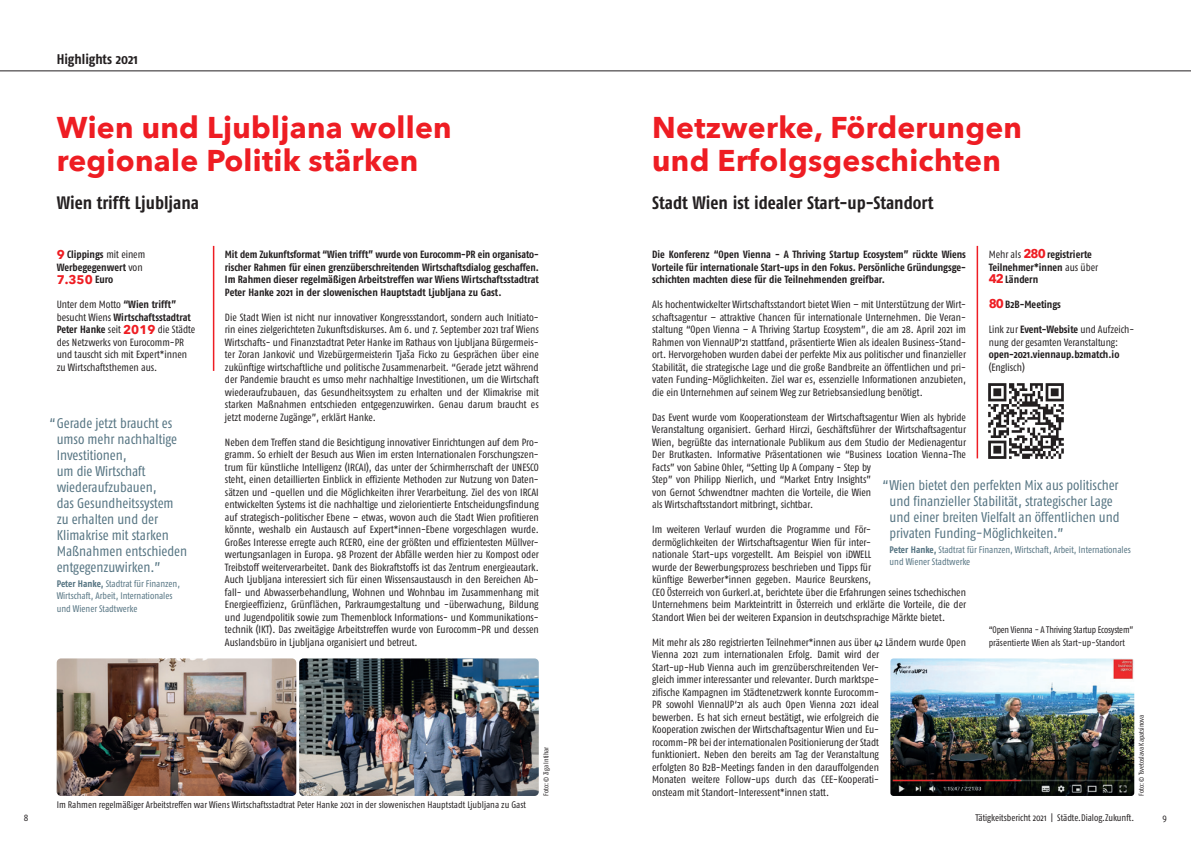
<style>
.page{position:relative;width:1191px;height:842px;background:#fff}
.page>*{position:absolute;margin:0;border:0;box-sizing:border-box;transform-origin:0 0}
.t1{font:700 30px/33px "Avenir Next";letter-spacing:.01em;color:#ee1d23}
.t2{font:700 18px "Fago Co";color:#231f20}
.t3{font:14px/16px "Fago Co";color:#557482}
.t4{font:700 14px "Fago Co";color:#231f20}
.t5{font:700 12.5px "Avenir Next";color:#ee1d23}
.t6{font:10.5px/12.5px "Fago Co";color:#231f20}
.t7{font:700 10.5px/12.5px "Fago Co";color:#231f20;text-align:justify}
.t8{font:9.5px/12.5px "Fago Co";color:#557482}
.t9{font:9.5px "Fago Co";color:#231f20}
.t10{font:9.5px/12.5px "Fago Co";color:#231f20;scale:.96 1}
.t11{font:8px "Fago Co";color:#231f20}
.t12{font:7px "Fago Co";letter-spacing:-.005em;color:#231f20}
.s1{font-family:"Avenir Next";font-size:12.5px;color:#ee1d23}
.s2{font-weight:400}
.s3{font-family:"Fago Co";font-size:10.5px;color:#231f20}
.s4{font-weight:700}
.s5{font-family:"Avenir Next";font-weight:700;font-size:12.5px;color:#ee1d23}
</style>
<div class="page">
<img style="left:57px;top:658px;width:239px;height:138px">
<img style="left:299px;top:658px;width:240px;height:138px">
<hr style="left:0;top:71px;width:1191px;height:1px;background:#231f20">
<hr style="left:213px;top:246px;width:1px;height:125px;background:#ee1d23">
<img style="left:890px;top:658px;width:244px;height:138px">
<hr style="left:976px;top:246px;width:2px;height:212px;background:#ee1d23">
<img style="left:988px;top:383px;width:75px;height:75px">
<h3 class="t4" style="left:57px;top:51px;width:83px">Highlights 2021</h3>
<h1 class="t1" style="left:57px;top:111px;width:396px">Wien und Ljubljana wollen regionale Politik stärken</h1>
<h2 class="t2" style="left:57px;top:192px;width:144px">Wien trifft Ljubljana</h2>
<p class="t7" style="left:225px;top:248px;width:315px">Mit dem Zukunftsformat “Wien trifft” wurde von Eurocomm-PR ein organisato&shy;rischer Rahmen für einen grenzüberschreitenden Wirtschaftsdialog geschaffen.<br>Im Rahmen dieser regelmäßigen Arbeitstreffen war Wiens Wirtschaftsstadtrat Peter Hanke 2021 in der slowenischen Hauptstadt Ljubljana zu Gast.</p>
<p class="t6" style="left:225px;top:311px;width:315px;text-align:justify">Die Stadt Wien ist nicht nur innovativer Kongressstandort, sondern auch Initiato&shy;rin eines zielgerichteten Zukunftsdiskurses. Am 6. und 7. September 2021 traf Wiens Wirtschafts- und Finanzstadtrat Peter Hanke im Rathaus von Ljubljana Bürgermeis&shy;ter Zoran Jankovic und Vizebürgermeisterin Tjaša Ficko zu Gesprächen über eine</p>
<p class="t7" style="left:57px;top:248px;width:90px"><span class="s1">9</span> Clippings <span class="s2">mit einem<br></span>Werbegegenwert <span class="s2">von</span></p>
<p class="t5" style="left:57px;top:269px;width:58px">7.350 <span class="s3">Euro</span></p>
<p class="t6" style="left:57px;top:298px;width:140px">Unter dem Motto <span class="s4">“Wien trifft” </span>besucht Wiens <span class="s4">Wirtschaftsstadtrat<br>Peter Hanke</span> seit <span class="s5">2019</span> die Städte des Netzwerks von Eurocomm-PR und tauscht sich mit Expert*innen zu Wirtschaftsthemen aus.</p>
<p class="t11" style="left:293px;top:350px;width:4px">´</p>
<p class="t6" style="left:225px;top:361px;width:315px;text-align:justify">zukünftige wirtschaftliche und politische Zusammenarbeit. “Gerade jetzt während der Pandemie braucht es umso mehr nachhaltige Investitionen, um die Wirtschaft wiederaufzubauen, das Gesundheitssystem zu erhalten und der Klimakrise mit starken Maßnahmen entschieden entgegenzuwirken. Genau darum braucht es jetzt moderne Zugänge”, erklärt Hanke.</p>
<p class="t6" style="left:225px;top:436px;width:315px">Neben dem Treffen stand die Besichtigung innovativer Einrichtungen auf dem Pro&shy;gramm. So erhielt der Besuch aus Wien im ersten Internationalen Forschungszen&shy;trum für künstliche Intelligenz (IRCAI), das unter der Schirmherrschaft der UNESCO steht, einen detaillierten Einblick in effiziente Methoden zur Nutzung von Daten&shy;sätzen und -quellen und die Möglichkeiten ihrer Verarbeitung. Ziel des von IRCAI entwickelten Systems ist die nachhaltige und zielorientierte Entscheidungsfindung auf strategisch-politischer Ebene – etwas, wovon auch die Stadt Wien profitieren könnte, weshalb ein Austausch auf Expert*innen-Ebene vorgeschlagen wurde.<br>Großes Interesse erregte auch RCERO, eine der größten und effizientesten Müllver&shy;wertungsanlagen in Europa. 98 Prozent der Abfälle werden hier zu Kompost oder Treibstoff weiterverarbeitet. Dank des Biokraftstoffs ist das Zentrum energieautark.<br>Auch Ljubljana interessiert sich für einen Wissensaustausch in den Bereichen Ab&shy;fall- und Abwasserbehandlung, Wohnen und Wohnbau im Zusammenhang mit Energieeffizienz, Grünflächen, Parkraumgestaltung und -überwachung, Bildung und Jugendpolitik sowie zum Themenblock Informations- und Kommunikations&shy;technik (IKT). Das zweitägige Arbeitstreffen wurde von Eurocomm-PR und dessen Auslandsbüro in Ljubljana organisiert und betreut.</p>
<h3 class="t3" style="left:57px;top:414px;width:132px;text-indent:-7px">“Gerade jetzt braucht es umso mehr nachhaltige<br>Investitionen,<br>um die Wirtschaft wiederaufzubauen,<br>das Gesundheitssystem zu erhalten und der<br>Klimakrise mit starken<br>Maßnahmen entschieden entgegenzuwirken. ”</h3>
<p class="t8" style="left:57px;top:577px;width:125px"><span class="s4">Peter Hanke,</span> Stadtrat für Finanzen,<br>Wirtschaft, Arbeit, Internationales und Wiener Stadtwerke</p>
<p class="t9" style="left:57px;top:800px;width:471px">Im Rahmen regelmäßiger Arbeitstreffen war Wiens Wirtschaftsstadtrat Peter Hanke 2021 in der slowenischen Hauptstadt Ljubljana zu Gast</p>
<p class="t12" style="left:542px;top:796px;width:51px;rotate:-90deg">Foto: © Ziga Intihar</p>
<h1 class="t1" style="left:652px;top:111px;width:371px">Netzwerke, Förderungen und Erfolgsgeschichten</h1>
<h2 class="t2" style="left:652px;top:192px;width:283px">Stadt Wien ist idealer Start-up-Standort</h2>
<p class="t7" style="left:988px;top:248px;width:111px;text-align:left"><span class="s2">Mehr als</span> <span class="s1">280</span>registrierte<br>Teilnehmer*innen <span class="s2">aus über<br></span><span class="s1">42</span>Ländern</p>
<p class="t7" style="left:988px;top:298px;width:74px"><span class="s1">80</span>B2B-Meetings</p>
<p class="t6" style="left:988px;top:323px;width:146px">Link zur <span class="s4">Event-Website</span> und Aufzeich&shy;nung der gesamten Veranstaltung:</p>
<p class="t7" style="left:988px;top:348px;width:132px">open-2021.viennaup.b2match.io</p>
<p class="t6" style="left:988px;top:361px;width:38px">(Englisch)</p>
<p class="t7" style="left:652px;top:248px;width:315px">Die Konferenz “Open Vienna - A Thriving Startup Ecosystem” rückte Wiens Vorteile für internationale Start-ups in den Fokus. Persönliche Gründungsge&shy;schichten machten diese für die Teilnehmenden greifbar.</p>
<p class="t6" style="left:652px;top:298px;width:315px;text-align:justify">Als hochentwickelter Wirtschaftsstandort bietet Wien – mit Unterstützung der Wirt&shy;schaftsagentur – attraktive Chancen für internationale Unternehmen. Die Veran&shy;staltung “Open Vienna – A Thriving Startup Ecosystem”, die am 28. April 2021 im Rahmen von ViennaUP‘21 stattfand, präsentierte Wien als idealen Business-Stand&shy;ort. Hervorgehoben wurden dabei der perfekte Mix aus politischer und finanzieller Stabilität, die strategische Lage und die große Bandbreite an öffentlichen und pri&shy;vaten Funding-Möglichkeiten. Ziel war es, essenzielle Informationen anzubieten, die ein Unternehmen auf seinem Weg zur Betriebsansiedlung benötigt.</p>
<p class="t6" style="left:652px;top:411px;width:315px">Das Event wurde vom Kooperationsteam der Wirtschaftsagentur Wien als hybride Veranstaltung organisiert. Gerhard Hirczi, Geschäftsführer der Wirtschaftsagentur Wien, begrüßte das internationale Publikum aus dem Studio der Medienagentur Der Brutkasten. Informative Präsentationen wie “Business Location Vienna-The Facts” von Sabine Ohler, “Setting Up A Company - Step by<br>Step” von Philipp Nierlich, und “Market Entry Insights”<br>von Gernot Schwendtner machten die Vorteile, die Wien<br>als Wirtschaftsstandort mitbringt, sichtbar.</p>
<p class="t6" style="left:652px;top:523px;width:315px">Im weiteren Verlauf wurden die Programme und För-<br>dermöglichkeiten der Wirtschaftsagentur Wien für inter-<br>nationale Start-ups vorgestellt. Am Beispiel von iDWELL<br>wurde der Bewerbungsprozess beschrieben und Tipps für<br>künftige Bewerber*innen gegeben. Maurice Beurskens,<br>CEO Österreich von Gurkerl.at, berichtete über die Erfahrungen seines tschechischen Unternehmens beim Markteintritt in Österreich und erklärte die Vorteile, die der Standort Wien bei der weiteren Expansion in deutschsprachige Märkte bietet.</p>
<p class="t6" style="left:652px;top:636px;width:315px">Mit mehr als 280 registrierten Teilnehmer*innen aus über 42 Ländern wurde Open Vienna 2021 zum internationalen Erfolg. Damit wird der<br>Start-up-Hub Vienna auch im grenzüberschreitenden Ver-<br>gleich immer interessanter und relevanter. Durch marktspe-<br>zifische Kampagnen im Städtenetzwerk konnte Eurocomm-<br>PR sowohl ViennaUP‘21 als auch Open Vienna 2021 ideal<br>bewerben. Es hat sich erneut bestätigt, wie erfolgreich die<br>Kooperation zwischen der Wirtschaftsagentur Wien und Eu-<br>rocomm-PR bei der internationalen Positionierung der Stadt<br>funktioniert. Neben den bereits am Tag der Veranstaltung<br>erfolgten 80 B2B-Meetings fanden in den darauffolgenden<br>Monaten weitere Follow-ups durch das CEE-Kooperati-<br>onsteam mit Standort-Interessent*innen statt.</p>
<h3 class="t3" style="left:889px;top:477px;width:232px;text-indent:-7px">“Wien bietet den perfekten Mix aus politischer und finanzieller Stabilität, strategischer Lage und einer breiten Vielfalt an öffentlichen und privaten Funding-Möglichkeiten. ”</h3>
<p class="t8" style="left:889px;top:543px;width:243px"><span class="s4">Peter Hanke,</span> Stadtrat für Finanzen, Wirtschaft, Arbeit, Internationales und Wiener Stadtwerke</p>
<p class="t10" style="left:988px;top:624px;width:152px">“Open Vienna - A Thriving Startup Ecosystem” präsentierte Wien als Start-up-Standort</p>
<p class="t12" style="left:1137px;top:796px;width:83px;rotate:-90deg">Foto: © Tsvetoslava Kapatsinova</p>
<p class="t9" style="left:24px;top:812px;width:6px">8</p>
<p class="t9" style="left:975px;top:812px;width:160px">Tätigkeitsbericht 2021 | Städte.Dialog.Zukunft.</p>
<p class="t9" style="left:1162px;top:812px;width:6px">9</p>
</div>
